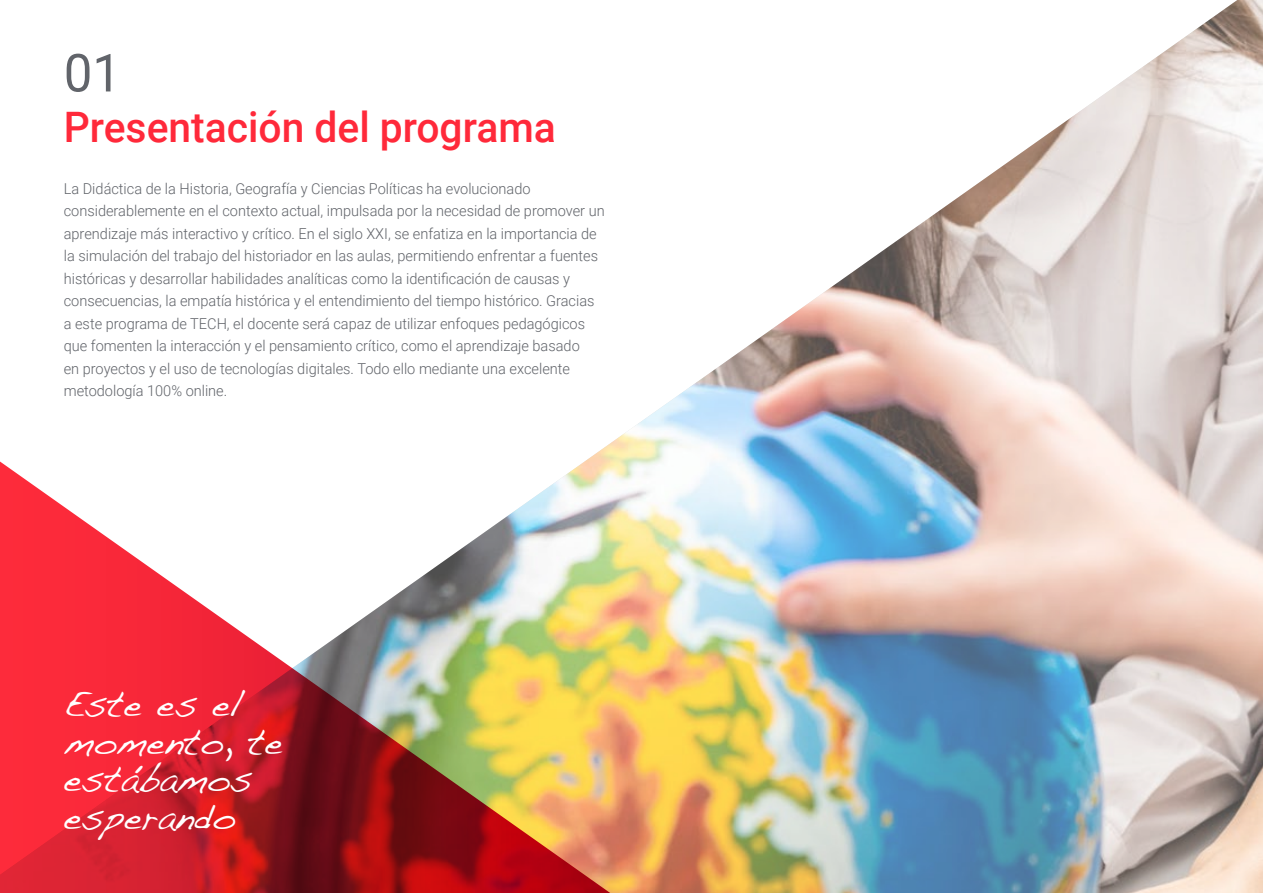
<style>
.page{position:relative;width:1263px;height:893px;background:#fff}
.page>*{position:absolute;margin:0;border:0;box-sizing:border-box;transform-origin:0 0}
.t1{font:52.5px "Roboto";color:#61646a}
.t2{font:500 42px "Roboto";color:#ff293a}
.t3{font:37.5px/37.5px "Handwriting Dakota";color:#fff}
.t4{font:300 15px/22.5px "Roboto";color:#61646a}
</style>
<div class="page">
<img style="left:607px;top:0;width:656px;height:893px">
<img style="left:0;top:446px;width:640px;height:447px">
<h1 class="t1" style="left:64px;top:36px;width:59px">01</h1>
<h2 class="t2" style="left:64px;top:98px;width:494px">Presentación del programa</h2>
<p class="t4" style="left:64px;top:177px;width:542px">La Didáctica de la Historia, Geografía y Ciencias Políticas ha evolucionado considerablemente en el contexto actual, impulsada por la necesidad de promover un aprendizaje más interactivo y crítico. En el siglo XXI, se enfatiza en la importancia de la simulación del trabajo del historiador en las aulas, permitiendo enfrentar a fuentes históricas y desarrollar habilidades analíticas como la identificación de causas y consecuencias, la empatía histórica y el entendimiento del tiempo histórico. Gracias a este programa de TECH, el docente será capaz de utilizar enfoques pedagógicos que fomenten la interacción y el pensamiento crítico, como el aprendizaje basado<br>en proyectos y el uso de tecnologías digitales. Todo ello mediante una excelente metodología 100% online.</p>
<h3 class="t3" style="left:64px;top:685px;width:220px">Este es el momento, te estábamos esperando</h3>
</div>
